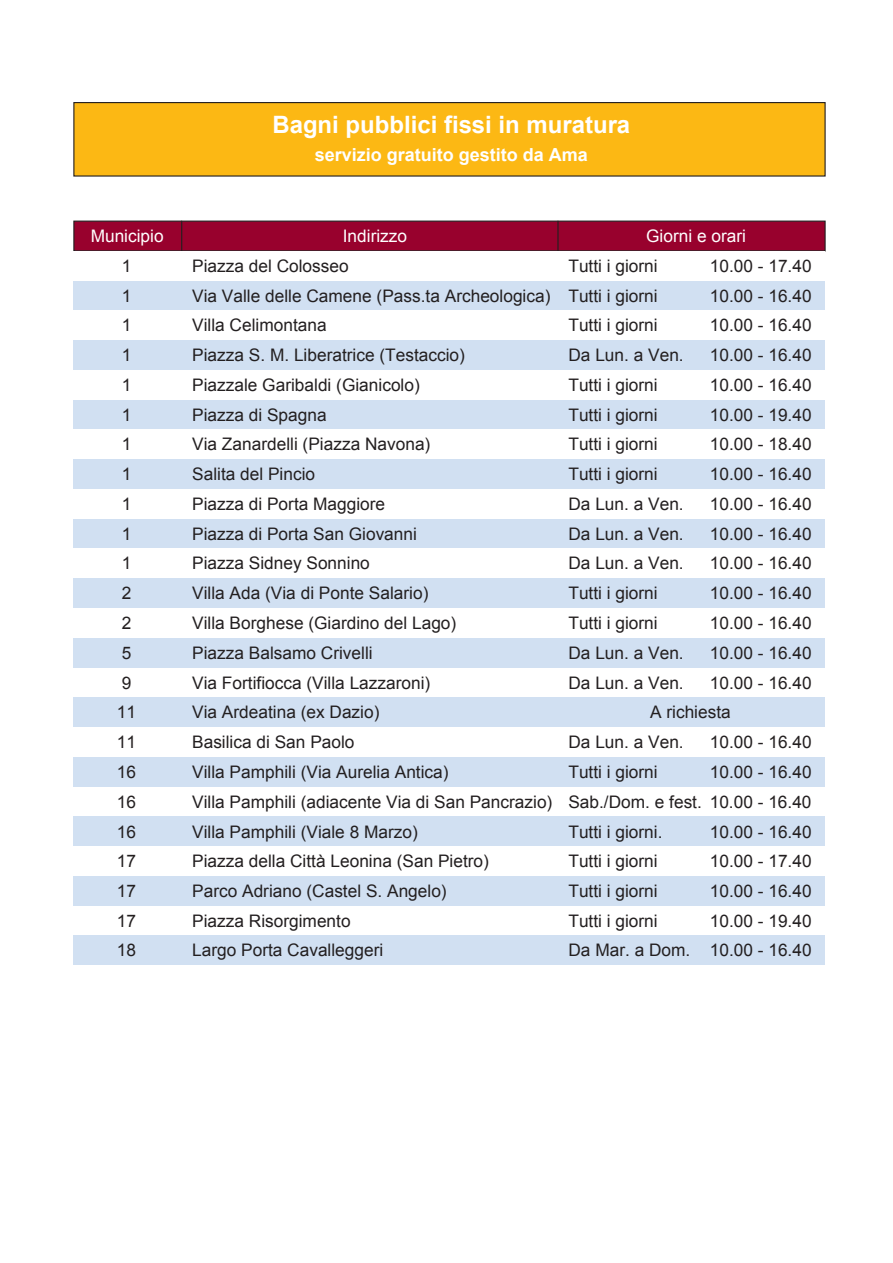
<style>
.page{position:relative;width:893px;height:1263px;background:#fff}
.page>*{position:absolute;margin:0;border:0;box-sizing:border-box;transform-origin:0 0}
.t1{font:700 24px "Arial";color:#fff}
.t2{font:700 18px "Arial";color:#fff}
.t3{font:17.25px "Arial";color:#231f20}
.t4{font:17.25px "Arial";color:#fff}
</style>
<div class="page">
<div style="left:73px;top:102px;width:753px;height:75px;background:#fcb814;border:1px solid #231f20"></div>
<div style="left:73px;top:221px;width:753px;height:30px;background:#98012d;border:1px solid #231f20"></div>
<hr style="left:557px;top:221px;width:2px;height:30px;background:#231f20">
<hr style="left:181px;top:221px;width:1px;height:30px;background:#231f20">
<div style="left:74px;top:281px;width:751px;height:29px;background:#d1e0f2"></div>
<div style="left:74px;top:340px;width:751px;height:30px;background:#d1e0f2"></div>
<div style="left:74px;top:400px;width:751px;height:29px;background:#d1e0f2"></div>
<div style="left:74px;top:459px;width:751px;height:30px;background:#d1e0f2"></div>
<div style="left:74px;top:519px;width:751px;height:30px;background:#d1e0f2"></div>
<div style="left:74px;top:578px;width:751px;height:30px;background:#d1e0f2"></div>
<div style="left:74px;top:638px;width:751px;height:30px;background:#d1e0f2"></div>
<div style="left:74px;top:697px;width:751px;height:30px;background:#d1e0f2"></div>
<div style="left:74px;top:757px;width:751px;height:30px;background:#d1e0f2"></div>
<div style="left:74px;top:816px;width:751px;height:30px;background:#d1e0f2"></div>
<div style="left:74px;top:876px;width:751px;height:30px;background:#d1e0f2"></div>
<div style="left:74px;top:935px;width:751px;height:30px;background:#d1e0f2"></div>
<h1 class="t1" style="left:272px;top:109px;width:359px">Bagni pubblici fissi in muratura</h1>
<p class="t2" style="left:315px;top:143px;width:275px">servizio gratuito gestito da Ama</p>
<p class="t4" style="left:91px;top:225px;width:74px">Municipio</p>
<p class="t4" style="left:343px;top:225px;width:66px">Indirizzo</p>
<p class="t4" style="left:646px;top:225px;width:101px">Giorni e orari</p>
<p class="t3" style="left:122px;top:255px;width:11px">1</p>
<p class="t3" style="left:192px;top:255px;width:158px">Piazza del Colosseo</p>
<p class="t3" style="left:568px;top:255px;width:91px">Tutti i giorni</p>
<p class="t3" style="left:710px;top:255px;width:103px">10.00 - 17.40</p>
<p class="t3" style="left:122px;top:284px;width:11px">1</p>
<p class="t3" style="left:192px;top:284px;width:467px">Via Valle delle Camene (Pass.ta Archeologica) Tutti i giorni</p>
<p class="t3" style="left:710px;top:284px;width:103px">10.00 - 16.40</p>
<p class="t3" style="left:122px;top:314px;width:11px">1</p>
<p class="t3" style="left:192px;top:314px;width:136px">Villa Celimontana</p>
<p class="t3" style="left:568px;top:314px;width:91px">Tutti i giorni</p>
<p class="t3" style="left:710px;top:314px;width:103px">10.00 - 16.40</p>
<p class="t3" style="left:122px;top:344px;width:11px">1</p>
<p class="t3" style="left:192px;top:344px;width:274px">Piazza S. M. Liberatrice (Testaccio)</p>
<p class="t3" style="left:568px;top:344px;width:117px">Da Lun. a Ven.</p>
<p class="t3" style="left:710px;top:344px;width:103px">10.00 - 16.40</p>
<p class="t3" style="left:122px;top:374px;width:11px">1</p>
<p class="t3" style="left:192px;top:374px;width:229px">Piazzale Garibaldi (Gianicolo)</p>
<p class="t3" style="left:568px;top:374px;width:91px">Tutti i giorni</p>
<p class="t3" style="left:710px;top:374px;width:103px">10.00 - 16.40</p>
<p class="t3" style="left:122px;top:403px;width:11px">1</p>
<p class="t3" style="left:192px;top:403px;width:136px">Piazza di Spagna</p>
<p class="t3" style="left:568px;top:403px;width:91px">Tutti i giorni</p>
<p class="t3" style="left:710px;top:403px;width:103px">10.00 - 19.40</p>
<p class="t3" style="left:122px;top:433px;width:11px">1</p>
<p class="t3" style="left:192px;top:433px;width:240px">Via Zanardelli (Piazza Navona)</p>
<p class="t3" style="left:568px;top:433px;width:91px">Tutti i giorni</p>
<p class="t3" style="left:710px;top:433px;width:103px">10.00 - 18.40</p>
<p class="t3" style="left:122px;top:463px;width:11px">1</p>
<p class="t3" style="left:192px;top:463px;width:124px">Salita del Pincio</p>
<p class="t3" style="left:568px;top:463px;width:91px">Tutti i giorni</p>
<p class="t3" style="left:710px;top:463px;width:103px">10.00 - 16.40</p>
<p class="t3" style="left:122px;top:493px;width:11px">1</p>
<p class="t3" style="left:192px;top:493px;width:195px">Piazza di Porta Maggiore</p>
<p class="t3" style="left:568px;top:493px;width:117px">Da Lun. a Ven.</p>
<p class="t3" style="left:710px;top:493px;width:103px">10.00 - 16.40</p>
<p class="t3" style="left:122px;top:522px;width:11px">1</p>
<p class="t3" style="left:192px;top:522px;width:226px">Piazza di Porta San Giovanni</p>
<p class="t3" style="left:568px;top:522px;width:117px">Da Lun. a Ven.</p>
<p class="t3" style="left:710px;top:522px;width:103px">10.00 - 16.40</p>
<p class="t3" style="left:122px;top:552px;width:11px">1</p>
<p class="t3" style="left:192px;top:552px;width:179px">Piazza Sidney Sonnino</p>
<p class="t3" style="left:568px;top:552px;width:117px">Da Lun. a Ven.</p>
<p class="t3" style="left:710px;top:552px;width:103px">10.00 - 16.40</p>
<p class="t3" style="left:122px;top:582px;width:11px">2</p>
<p class="t3" style="left:192px;top:582px;width:238px">Villa Ada (Via di Ponte Salario)</p>
<p class="t3" style="left:568px;top:582px;width:91px">Tutti i giorni</p>
<p class="t3" style="left:710px;top:582px;width:103px">10.00 - 16.40</p>
<p class="t3" style="left:122px;top:612px;width:11px">2</p>
<p class="t3" style="left:192px;top:612px;width:266px">Villa Borghese (Giardino del Lago)</p>
<p class="t3" style="left:568px;top:612px;width:91px">Tutti i giorni</p>
<p class="t3" style="left:710px;top:612px;width:103px">10.00 - 16.40</p>
<p class="t3" style="left:122px;top:641px;width:11px">5</p>
<p class="t3" style="left:192px;top:641px;width:182px">Piazza Balsamo Crivelli</p>
<p class="t3" style="left:568px;top:641px;width:117px">Da Lun. a Ven.</p>
<p class="t3" style="left:710px;top:641px;width:103px">10.00 - 16.40</p>
<p class="t3" style="left:122px;top:671px;width:11px">9</p>
<p class="t3" style="left:192px;top:671px;width:240px">Via Fortifiocca (Villa Lazzaroni)</p>
<p class="t3" style="left:568px;top:671px;width:117px">Da Lun. a Ven.</p>
<p class="t3" style="left:710px;top:671px;width:103px">10.00 - 16.40</p>
<p class="t3" style="left:117px;top:701px;width:21px">11</p>
<p class="t3" style="left:192px;top:701px;width:189px">Via Ardeatina (ex Dazio)</p>
<p class="t3" style="left:650px;top:701px;width:82px">A richiesta</p>
<p class="t3" style="left:117px;top:731px;width:21px">11</p>
<p class="t3" style="left:192px;top:731px;width:164px">Basilica di San Paolo</p>
<p class="t3" style="left:568px;top:731px;width:117px">Da Lun. a Ven.</p>
<p class="t3" style="left:710px;top:731px;width:103px">10.00 - 16.40</p>
<p class="t3" style="left:117px;top:760px;width:21px">16</p>
<p class="t3" style="left:192px;top:760px;width:258px">Villa Pamphili (Via Aurelia Antica)</p>
<p class="t3" style="left:568px;top:760px;width:91px">Tutti i giorni</p>
<p class="t3" style="left:710px;top:760px;width:103px">10.00 - 16.40</p>
<p class="t3" style="left:117px;top:790px;width:21px">16</p>
<p class="t3" style="left:192px;top:790px;width:621px">Villa Pamphili (adiacente Via di San Pancrazio) Sab./Dom. e fest. 10.00 - 16.40</p>
<p class="t3" style="left:117px;top:821px;width:21px">16</p>
<p class="t3" style="left:192px;top:821px;width:227px">Villa Pamphili (Viale 8 Marzo)</p>
<p class="t3" style="left:568px;top:821px;width:96px">Tutti i giorni.</p>
<p class="t3" style="left:710px;top:821px;width:103px">10.00 - 16.40</p>
<p class="t3" style="left:117px;top:850px;width:21px">17</p>
<p class="t3" style="left:192px;top:850px;width:298px">Piazza della Città Leonina (San Pietro)</p>
<p class="t3" style="left:568px;top:850px;width:91px">Tutti i giorni</p>
<p class="t3" style="left:710px;top:850px;width:103px">10.00 - 17.40</p>
<p class="t3" style="left:117px;top:879px;width:21px">17</p>
<p class="t3" style="left:192px;top:879px;width:256px">Parco Adriano (Castel S. Angelo)</p>
<p class="t3" style="left:568px;top:879px;width:91px">Tutti i giorni</p>
<p class="t3" style="left:710px;top:879px;width:103px">10.00 - 16.40</p>
<p class="t3" style="left:117px;top:909px;width:21px">17</p>
<p class="t3" style="left:192px;top:909px;width:160px">Piazza Risorgimento</p>
<p class="t3" style="left:568px;top:909px;width:91px">Tutti i giorni</p>
<p class="t3" style="left:710px;top:909px;width:103px">10.00 - 19.40</p>
<p class="t3" style="left:117px;top:939px;width:21px">18</p>
<p class="t3" style="left:192px;top:939px;width:193px">Largo Porta Cavalleggeri</p>
<p class="t3" style="left:568px;top:939px;width:245px">Da Mar. a Dom. 10.00 - 16.40</p>
</div>
